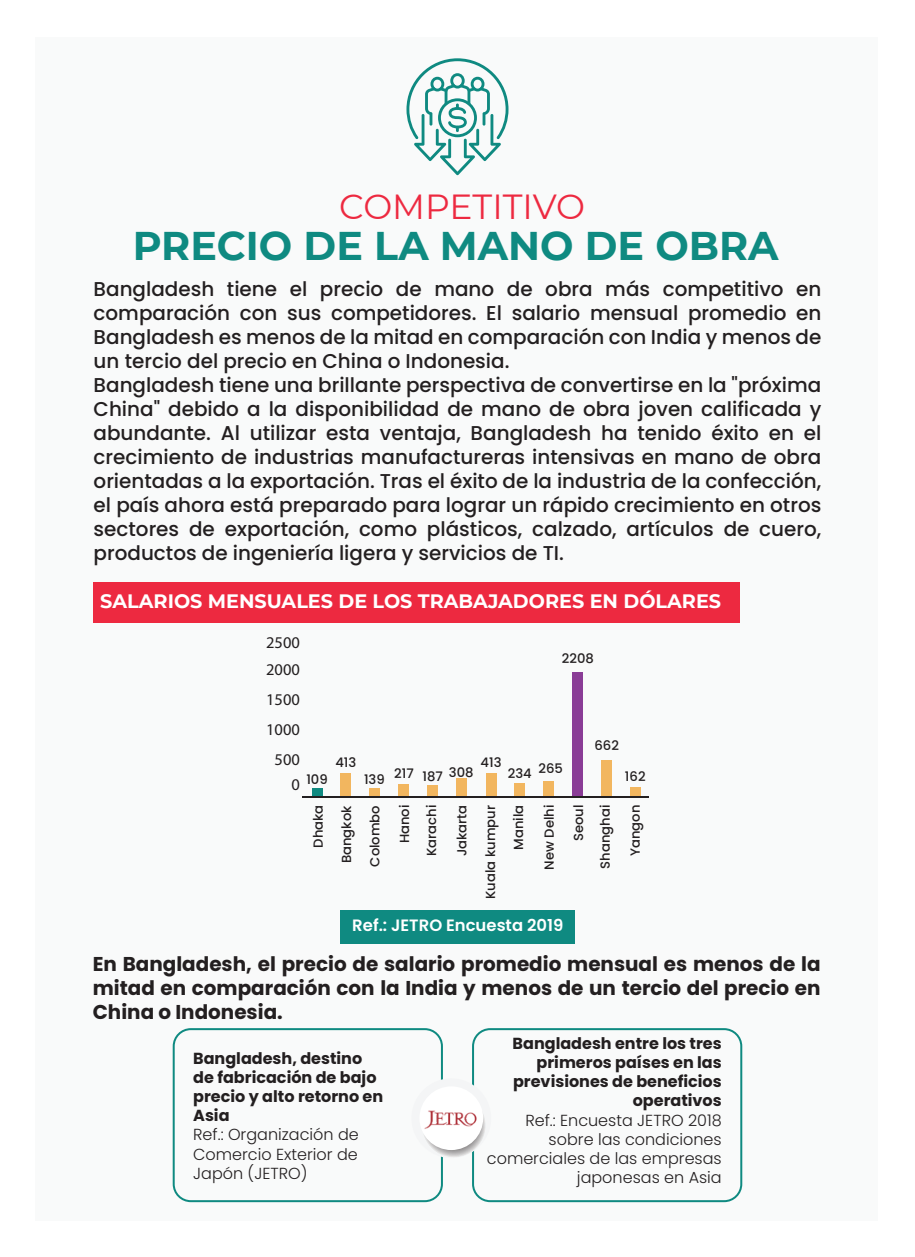
<style>
.page{position:relative;width:915px;height:1257px;background:#fff}
.page>*{position:absolute;margin:0;border:0;box-sizing:border-box;transform-origin:0 0}
.t1{font:700 40px "Montserrat";color:#0f8a81}
.t2{font:34.8px "Montserrat";color:#ed2940}
.t3{font:500 20px/24px "Poppins";color:#231f20}
.t4{font:700 20px/24px "Poppins";color:#231f20;text-align:justify}
.t5{font:700 19.4px "Montserrat";color:#fff}
.t6{font:600 16.4px "Poppins";color:#fff}
.t7{font:16.4px/30px "Myriad Pro";color:#231f20}
.t8{font:700 16px/19.2px "Poppins";color:#231f20;text-align:right}
.t9{font:300 16px/19.2px "Poppins";color:#231f20;text-align:right}
.t10{font:500 13.2px/28.2px "Poppins";color:#231f20;text-align:right}
</style>
<div class="page">
<div style="left:35px;top:37px;width:843px;height:1183px;background:#f9fafa"></div>
<div style="left:312px;top:788px;width:10px;height:8px;background:#0f8a81"></div>
<div style="left:340px;top:773px;width:11px;height:23px;background:#f2b65f"></div>
<div style="left:369px;top:788px;width:10px;height:8px;background:#f2b65f"></div>
<div style="left:398px;top:784px;width:11px;height:12px;background:#f2b65f"></div>
<div style="left:427px;top:785px;width:11px;height:11px;background:#f2b65f"></div>
<div style="left:456px;top:778px;width:10px;height:18px;background:#f2b65f"></div>
<div style="left:485px;top:773px;width:11px;height:23px;background:#f2b65f"></div>
<div style="left:514px;top:783px;width:11px;height:13px;background:#f2b65f"></div>
<div style="left:543px;top:781px;width:10px;height:15px;background:#f2b65f"></div>
<div style="left:572px;top:672px;width:11px;height:124px;background:#8a3c96"></div>
<div style="left:601px;top:760px;width:11px;height:36px;background:#f2b65f"></div>
<div style="left:630px;top:787px;width:10px;height:9px;background:#f2b65f"></div>
<hr style="left:302px;top:796px;width:346px;height:2px;background:#231f20">
<div style="left:94px;top:582px;width:645px;height:41px;background:#ed2940"></div>
<div style="left:340px;top:910px;width:234px;height:34px;background:#0f8a81"></div>
<div style="left:472px;top:1028px;width:270px;height:174px;border:2px solid #0f8a81;border-radius:17px"></div>
<div style="left:173px;top:1028px;width:270px;height:174px;border:2px solid #0f8a81;border-radius:17px"></div>
<div style="left:411px;top:1078px;width:80px;height:80px;background:#f4f5f6;border-radius:50%"></div>
<svg style="left:421px;top:1093px;width:65px;height:64px"></svg>
<div style="left:419px;top:1086px;width:64px;height:64px;background:#fff;border-radius:50%"></div>
<img style="left:423px;top:1093px;width:56px;height:55px">
<svg style="left:406px;top:58px;width:102px;height:117px"></svg>
<h2 class="t2" style="left:339px;top:182px;width:247px">COMPETITIVO</h2>
<h1 class="t1" style="left:133px;top:217px;width:647px">PRECIO DE LA MANO DE OBRA</h1>
<p class="t3" style="left:94px;top:277px;width:729px">Bangladesh tiene el precio de mano de obra más competitivo en comparación con sus competidores. El salario mensual promedio en Bangladesh es menos de la mitad en comparación con India y menos de un tercio del precio en China o Indonesia.<br>Bangladesh tiene una brillante perspectiva de convertirse en la "próxima China" debido a la disponibilidad de mano de obra joven calificada y abundante. Al utilizar esta ventaja, Bangladesh ha tenido éxito en el crecimiento de industrias manufactureras intensivas en mano de obra orientadas a la exportación. Tras el éxito de la industria de la confección, el país ahora está preparado para lograr un rápido crecimiento en otros sectores de exportación, como plásticos, calzado, artículos de cuero, productos de ingeniería ligera y servicios de TI.</p>
<p class="t5" style="left:100px;top:587px;width:622px">SALARIOS MENSUALES DE LOS TRABAJADORES EN DÓLARES</p>
<p class="t7" style="left:266px;top:629px;width:35px;line-height:26.2px">2500<br>2000</p>
<p class="t7" style="left:266px;top:684px;width:35px;text-align:center">1500<br>1000<br>500</p>
<p class="t7" style="left:291px;top:769px;width:10px">0</p>
<p class="t10" style="left:306px;top:765px;width:23px">109</p>
<p class="t10" style="left:335px;top:748px;width:22px">413</p>
<p class="t10" style="left:562px;top:645px;width:33px">2208</p>
<p class="t10" style="left:364px;top:761px;width:111px">139 217 187 308</p>
<p class="t10" style="left:480px;top:748px;width:22px">413</p>
<p class="t10" style="left:508px;top:757px;width:57px">234 265</p>
<p class="t10" style="left:594px;top:732px;width:26px">662</p>
<p class="t10" style="left:625px;top:762px;width:22px">162</p>
<p class="t10" style="left:304px;top:867px;width:63px;text-align:justify;text-indent:19px;rotate:-90deg">Dhaka Bangkok Colombo</p>
<p class="t10" style="left:391px;top:856px;width:53px;line-height:27px;rotate:-90deg">Hanoi<br>Karachi</p>
<p class="t10" style="left:447px;top:899px;width:96px;rotate:-90deg">Jakarta<br>Kuala kumpur<br>Manila</p>
<p class="t10" style="left:535px;top:870px;width:66px;rotate:-90deg">New Delhi</p>
<p class="t10" style="left:565px;top:868px;width:65px;line-height:26.6px;rotate:-90deg">Seoul<br>Shanghai</p>
<p class="t10" style="left:621px;top:856px;width:53px;rotate:-90deg">Yangon</p>
<p class="t6" style="left:352px;top:916px;width:212px">Ref.: JETRO Encuesta 2019</p>
<p class="t4" style="left:93px;top:952px;width:729px">En Bangladesh, el precio de salario promedio mensual es menos de la mitad en comparación con la India y menos de un tercio del precio en China o Indonesia.</p>
<p class="t8" style="left:193px;top:1048px;width:191px;text-align:left">Bangladesh, destino de fabricación de bajo precio y alto retorno en<br>Asia</p>
<p class="t9" style="left:193px;top:1125px;width:167px;text-align:justify">Ref.: Organización de Comercio Exterior de Japón (JETRO)</p>
<p class="t8" style="left:512px;top:1033px;width:211px">Bangladesh entre los tres primeros países en las previsiones de beneficios operativos</p>
<p class="t9" style="left:487px;top:1110px;width:236px">Ref.: Encuesta JETRO 2018 sobre las condiciones comerciales de las empresas japonesas en Asia</p>
</div>
